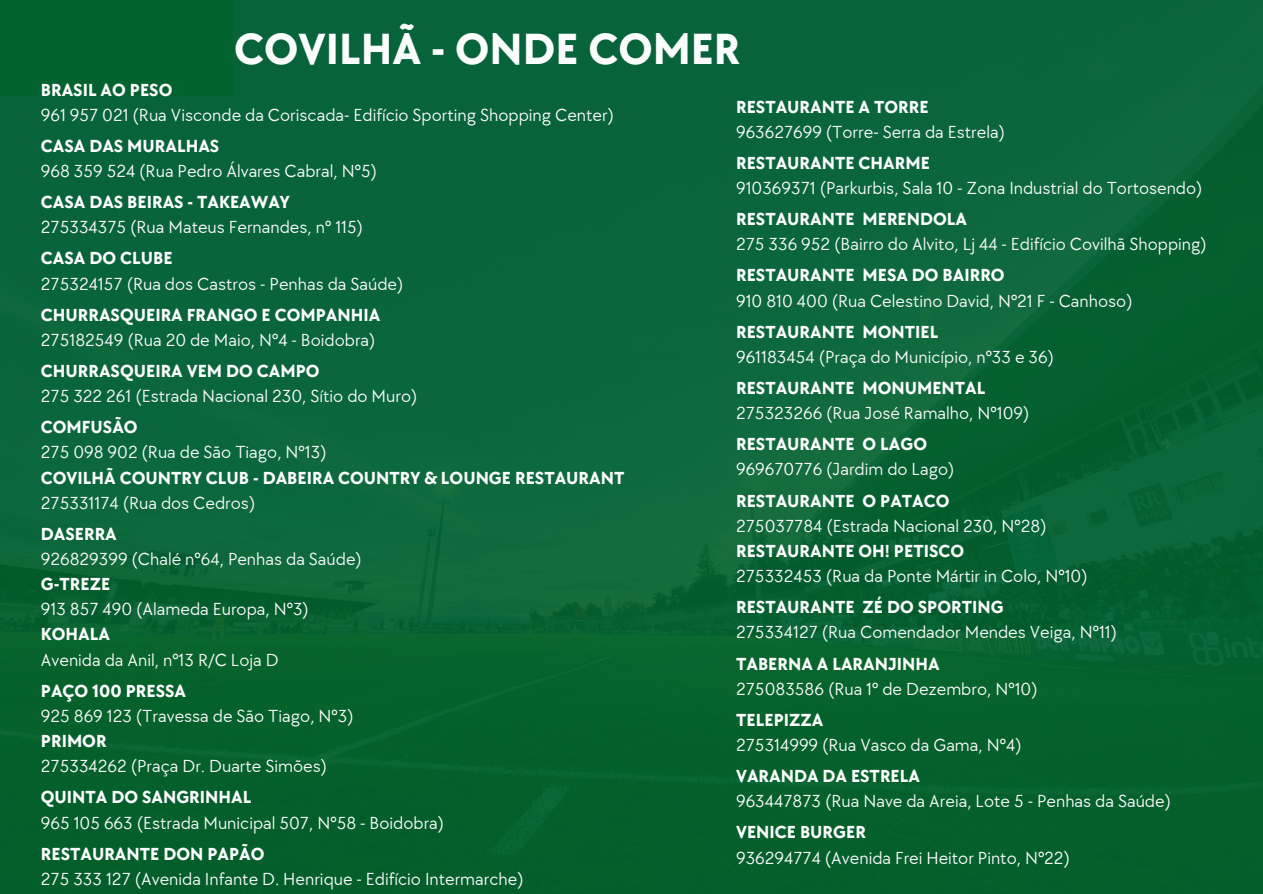
<style>
.page{position:relative;width:1263px;height:894px;background:#fff}
.page>*{position:absolute;margin:0;border:0;box-sizing:border-box;transform-origin:0 0}
.t1{font:700 45px "TT Chocolates";color:#fcfdfd}
.t2{font:18px "TT Chocolates";color:#fcfdfd}
.t3{font:700 18px "TT Chocolates";color:#fcfdfd}
</style>
<div class="page">
<img style="left:0;top:0;width:1263px;height:893px">
<div style="left:0;top:0;width:234px;height:96px;background:#03632f"></div>
<h1 class="t1" style="left:234px;top:24px;width:508px">COVILHÃ - ONDE COMER</h1>
<p class="t3" style="left:41px;top:79px;width:133px">BRASIL AO PESO</p>
<p class="t2" style="left:41px;top:104px;width:575px">961 957 021 (Rua Visconde da Coriscada- Edifício Sporting Shopping Center)</p>
<p class="t3" style="left:41px;top:135px;width:180px">CASA DAS MURALHAS</p>
<p class="t2" style="left:41px;top:161px;width:338px">968 359 524 (Rua Pedro Álvares Cabral, Nº5)</p>
<p class="t3" style="left:41px;top:192px;width:250px">CASA DAS BEIRAS - TAKEAWAY</p>
<p class="t2" style="left:41px;top:217px;width:324px">275334375 (Rua Mateus Fernandes, nº 115)</p>
<p class="t3" style="left:41px;top:248px;width:133px">CASA DO CLUBE</p>
<p class="t2" style="left:41px;top:273px;width:364px">275324157 (Rua dos Castros - Penhas da Saúde)</p>
<p class="t3" style="left:41px;top:304px;width:341px">CHURRASQUEIRA FRANGO E COMPANHIA</p>
<p class="t2" style="left:41px;top:329px;width:336px">275182549 (Rua 20 de Maio, Nº4 - Boidobra)</p>
<p class="t3" style="left:41px;top:360px;width:280px">CHURRASQUEIRA VEM DO CAMPO</p>
<p class="t2" style="left:41px;top:386px;width:378px">275 322 261 (Estrada Nacional 230, Sítio do Muro)</p>
<p class="t3" style="left:41px;top:417px;width:98px">COMFUSÃO</p>
<p class="t2" style="left:41px;top:442px;width:287px">275 098 902 (Rua de São Tiago, Nº13)</p>
<p class="t3" style="left:41px;top:467px;width:585px">COVILHÃ COUNTRY CLUB - DABEIRA COUNTRY &amp; LOUNGE RESTAURANT</p>
<p class="t2" style="left:41px;top:492px;width:216px">275331174 (Rua dos Cedros)</p>
<p class="t3" style="left:41px;top:523px;width:77px">DASERRA</p>
<p class="t2" style="left:41px;top:548px;width:323px">926829399 (Chalé nº64, Penhas da Saúde)</p>
<p class="t3" style="left:41px;top:573px;width:71px">G-TREZE</p>
<p class="t2" style="left:41px;top:599px;width:270px">913 857 490 (Alameda Europa, Nº3)</p>
<p class="t3" style="left:41px;top:624px;width:71px">KOHALA</p>
<p class="t2" style="left:41px;top:649px;width:239px">Avenida da Anil, nº13 R/C Loja D</p>
<p class="t3" style="left:41px;top:680px;width:147px">PAÇO 100 PRESSA</p>
<p class="t2" style="left:41px;top:705px;width:314px">925 869 123 (Travessa de São Tiago, Nº3)</p>
<p class="t3" style="left:41px;top:730px;width:67px">PRIMOR</p>
<p class="t2" style="left:41px;top:755px;width:288px">275334262 (Praça Dr. Duarte Simões)</p>
<p class="t3" style="left:41px;top:786px;width:212px">QUINTA DO SANGRINHAL</p>
<p class="t2" style="left:41px;top:812px;width:405px">965 105 663 (Estrada Municipal 507, Nº58 - Boidobra)</p>
<p class="t3" style="left:41px;top:843px;width:225px">RESTAURANTE DON PAPÃO</p>
<p class="t2" style="left:41px;top:868px;width:484px">275 333 127 (Avenida Infante D. Henrique - Edifício Intermarche)</p>
<p class="t3" style="left:736px;top:96px;width:194px">RESTAURANTE A TORRE</p>
<p class="t2" style="left:736px;top:121px;width:270px">963627699 (Torre- Serra da Estrela)</p>
<p class="t3" style="left:736px;top:153px;width:195px">RESTAURANTE CHARME</p>
<p class="t2" style="left:736px;top:178px;width:468px">910369371 (Parkurbis, Sala 10 - Zona Industrial do Tortosendo)</p>
<p class="t3" style="left:736px;top:209px;width:232px">RESTAURANTE MERENDOLA</p>
<p class="t2" style="left:736px;top:234px;width:472px">275 336 952 (Bairro do Alvito, Lj 44 - Edifício Covilhã Shopping)</p>
<p class="t3" style="left:736px;top:265px;width:270px">RESTAURANTE MESA DO BAIRRO</p>
<p class="t2" style="left:736px;top:290px;width:398px">910 810 400 (Rua Celestino David, Nº21 F - Canhoso)</p>
<p class="t3" style="left:736px;top:321px;width:204px">RESTAURANTE MONTIEL</p>
<p class="t2" style="left:736px;top:346px;width:319px">961183454 (Praça do Município, nº33 e 36)</p>
<p class="t3" style="left:736px;top:378px;width:251px">RESTAURANTE MONUMENTAL</p>
<p class="t2" style="left:736px;top:403px;width:295px">275323266 (Rua José Ramalho, Nº109)</p>
<p class="t3" style="left:736px;top:434px;width:192px">RESTAURANTE O LAGO</p>
<p class="t2" style="left:736px;top:459px;width:220px">969670776 (Jardim do Lago)</p>
<p class="t3" style="left:736px;top:490px;width:215px">RESTAURANTE O PATACO</p>
<p class="t2" style="left:736px;top:515px;width:312px">275037784 (Estrada Nacional 230, Nº28)</p>
<p class="t3" style="left:736px;top:540px;width:230px">RESTAURANTE OH! PETISCO</p>
<p class="t2" style="left:736px;top:565px;width:353px">275332453 (Rua da Ponte Mártir in Colo, Nº10)</p>
<p class="t3" style="left:736px;top:597px;width:269px">RESTAURANTE ZÉ DO SPORTING</p>
<p class="t2" style="left:736px;top:622px;width:382px">275334127 (Rua Comendador Mendes Veiga, Nº11)</p>
<p class="t3" style="left:736px;top:653px;width:205px">TABERNA A LARANJINHA</p>
<p class="t2" style="left:736px;top:678px;width:303px">275083586 (Rua 1º de Dezembro, Nº10)</p>
<p class="t3" style="left:736px;top:709px;width:89px">TELEPIZZA</p>
<p class="t2" style="left:736px;top:734px;width:287px">275314999 (Rua Vasco da Gama, Nº4)</p>
<p class="t3" style="left:736px;top:765px;width:185px">VARANDA DA ESTRELA</p>
<p class="t2" style="left:736px;top:790px;width:436px">963447873 (Rua Nave da Areia, Lote 5 - Penhas da Saúde)</p>
<p class="t3" style="left:736px;top:822px;width:131px">VENICE BURGER</p>
<p class="t2" style="left:736px;top:847px;width:335px">936294774 (Avenida Frei Heitor Pinto, Nº22)</p>
</div>
